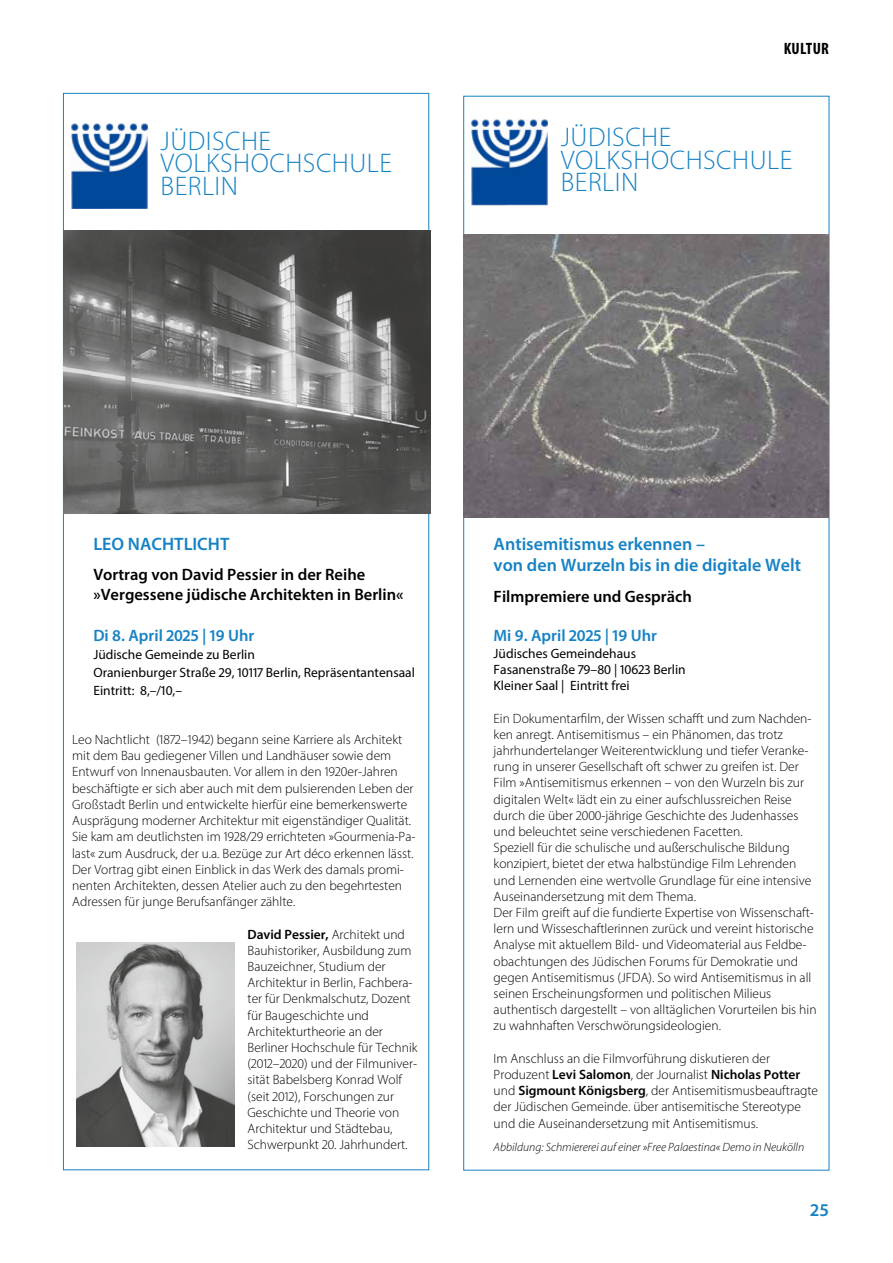
<style>
.page{position:relative;width:893px;height:1263px;background:#fff}
.page>*{position:absolute;margin:0;border:0;box-sizing:border-box;transform-origin:0 0}
.t1{font:300 27px/22.5px "Myriad Pro";letter-spacing:.02em;color:#1682c5}
.t2{font:600 18px/21.6px "Myriad Pro";color:#1682c5}
.t3{font:600 16.5px/19.8px "Myriad Pro";color:#000}
.t4{font:600 16.5px "Myriad Pro";color:#1682c5}
.t5{font:700 condensed 16.5px "Myriad Pro";letter-spacing:.02em;color:#000}
.t6{font:300 13.5px/16.2px "Myriad Pro";color:#000}
.t7{font:13.5px/18px "Myriad Pro";color:#000}
.t8{font:italic 300 12px "Myriad Pro";color:#000}
.s1{font-weight:600}
</style>
<div class="page">
<img style="left:71px;top:123px;width:76px;height:86px">
<img style="left:77px;top:942px;width:158px;height:204px">
<img style="left:63px;top:230px;width:367px;height:283px">
<img style="left:471px;top:119px;width:77px;height:86px">
<img style="left:464px;top:235px;width:365px;height:283px">
<h1 class="t1" style="left:161px;top:129px;width:233px">JÜDISCHE<br>VOLKSHOCHSCHULE<br>BERLIN</h1>
<p class="t5" style="left:784px;top:38px;width:47px">KULTUR</p>
<h1 class="t1" style="left:561px;top:126px;width:233px">JÜDISCHE<br>VOLKSHOCHSCHULE<br>BERLIN</h1>
<h2 class="t2" style="left:93px;top:533px;width:138px">LEO NACHTLICHT</h2>
<p class="t3" style="left:93px;top:564px;width:312px">Vortrag von David Pessier in der Reihe »Vergessene jüdische Architekten in Berlin«</p>
<p class="t4" style="left:93px;top:625px;width:163px">Di 8. April 2025 | 19 Uhr</p>
<p class="t7" style="left:93px;top:646px;width:323px">Jüdische Gemeinde zu Berlin<br>Oranienburger Straße 29, 10117 Berlin, Repräsentantensaal<br>Eintritt: 8,–/10,–</p>
<p class="t6" style="left:72px;top:731px;width:345px">Leo Nachtlicht (1872–1942) begann seine Karriere als Architekt mit dem Bau gediegener Villen und Landhäuser sowie dem Entwurf von Innenausbauten. Vor allem in den 1920er-Jahren beschäftigte er sich aber auch mit dem pulsierenden Leben der Großstadt Berlin und entwickelte hierfür eine bemerkenswerte Ausprägung moderner Architektur mit eigenständiger Qualität.<br>Sie kam am deutlichsten im 1928/29 errichteten »Gourmenia-Pa&shy;last« zum Ausdruck, der u.a. Bezüge zur Art déco erkennen lässt.<br>Der Vortrag gibt einen Einblick in das Werk des damals promi&shy;nenten Architekten, dessen Atelier auch zu den begehrtesten Adressen für junge Berufsanfänger zählte.</p>
<p class="t6" style="left:248px;top:926px;width:172px"><span class="s1">David Pessier,</span> Architekt und<br>Bauhistoriker, Ausbildung zum<br>Bauzeichner, Studium der<br>Architektur in Berlin, Fachbera&shy;ter für Denkmalschutz, Dozent für Baugeschichte und<br>Architekturtheorie an der<br>Berliner Hochschule für Technik (2012–2020) und der Filmuniver&shy;sität Babelsberg Konrad Wolf (seit 2012), Forschungen zur<br>Geschichte und Theorie von<br>Architektur und Städtebau,<br>Schwerpunkt 20. Jahrhundert.</p>
<h2 class="t2" style="left:494px;top:532px;width:309px">Antisemitismus erkennen –<br>von den Wurzeln bis in die digitale Welt</h2>
<p class="t3" style="left:494px;top:586px;width:200px">Filmpremiere und Gespräch</p>
<p class="t4" style="left:494px;top:625px;width:165px">Mi 9. April 2025 | 19 Uhr</p>
<p class="t7" style="left:494px;top:645px;width:194px;line-height:16.2px">Jüdisches Gemeindehaus<br>Fasanenstraße 79–80 | 10623 Berlin<br>Kleiner Saal | Eintritt frei</p>
<p class="t6" style="left:494px;top:710px;width:324px">Ein Dokumentarfilm, der Wissen schafft und zum Nachden&shy;ken anregt. Antisemitismus – ein Phänomen, das trotz jahrhundertelanger Weiterentwicklung und tiefer Veranke&shy;rung in unserer Gesellschaft oft schwer zu greifen ist. Der Film »Antisemitismus erkennen – von den Wurzeln bis zur digitalen Welt« lädt ein zu einer aufschlussreichen Reise durch die über 2000-jährige Geschichte des Judenhasses und beleuchtet seine verschiedenen Facetten.<br>Speziell für die schulische und außerschulische Bildung konzipiert, bietet der etwa halbstündige Film Lehrenden und Lernenden eine wertvolle Grundlage für eine intensive Auseinandersetzung mit dem Thema.<br>Der Film greift auf die fundierte Expertise von Wissenschaft&shy;lern und Wisseschaftlerinnen zurück und vereint historische Analyse mit aktuellem Bild- und Videomaterial aus Feldbe&shy;obachtungen des Jüdischen Forums für Demokratie und gegen Antisemitismus (JFDA). So wird Antisemitismus in all seinen Erscheinungsformen und politischen Milieus authentisch dargestellt – von alltäglichen Vorurteilen bis hin zu wahnhaften Verschwörungsideologien.</p>
<p class="t6" style="left:494px;top:1050px;width:326px">Im Anschluss an die Filmvorführung diskutieren der Produzent <span class="s1">Levi Salomon</span>, der Journalist <span class="s1">Nicholas Potter </span>und <span class="s1">Sigmount Königsberg</span>, der Antisemitismusbeauftragte der Jüdischen Gemeinde. über antisemitische Stereotype und die Auseinandersetzung mit Antisemitismus.</p>
<p class="t8" style="left:494px;top:1140px;width:312px">Abbildung: Schmiererei auf einer »Free Palaestina« Demo in Neukölln</p>
<h2 class="t2" style="left:810px;top:1199px;width:21px">25</h2>
</div>
